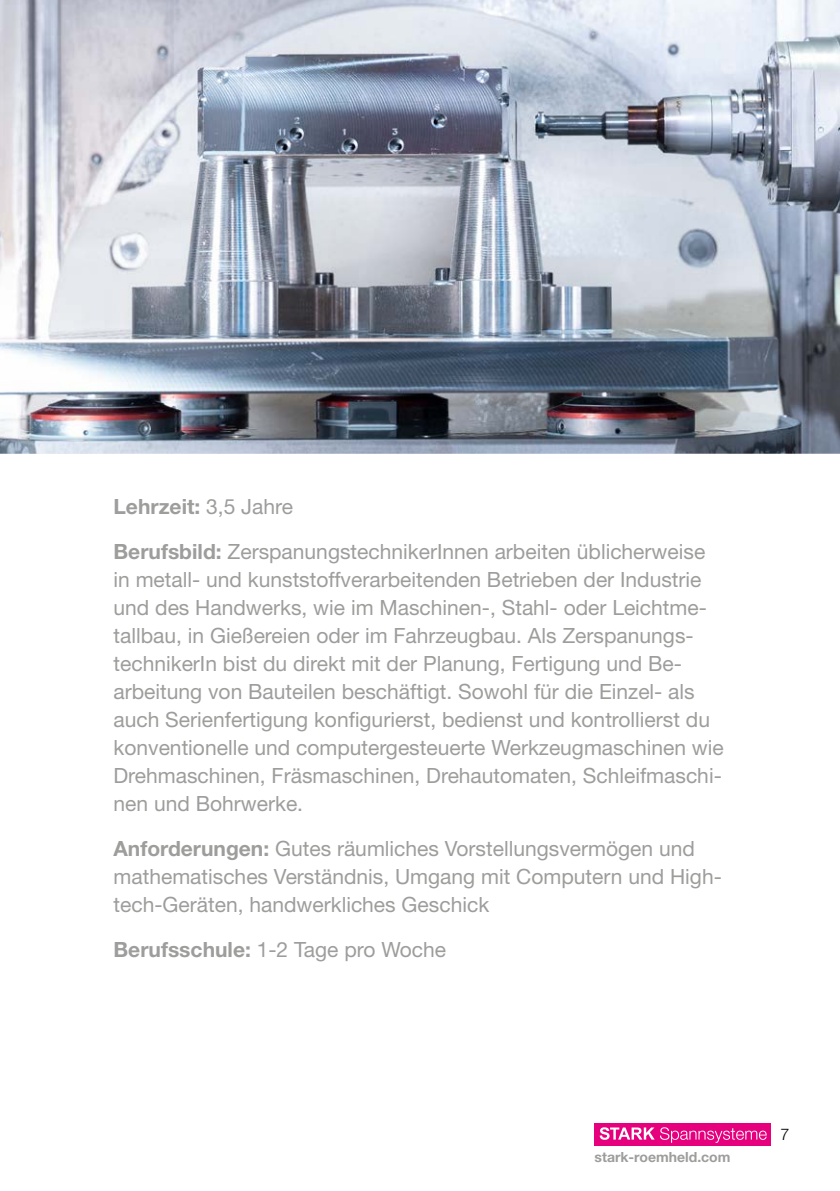
<style>
.page{position:relative;width:840px;height:1191px;background:#fff}
.page>*{position:absolute;margin:0;border:0;box-sizing:border-box;transform-origin:0 0}
.t1{font:21px/28px "Helvetica Neue LT Std";color:#9d9d9c}
.t2{font:300 16.2px "Helvetica Neue LT Std";color:#000}
.t3{font:700 14px "Helvetica Neue LT Std";color:#9d9d9c}
.s1{font-weight:700}
</style>
<div class="page">
<div style="left:594px;top:1123px;width:176px;height:22px;background:#e6007d"></div>
<svg style="left:599px;top:1127px;width:167px;height:15px"></svg>
<img style="left:0;top:0;width:839px;height:454px">
<p class="t1" style="left:113px;top:484px;width:593px;line-height:45px"><span class="s1">Lehrzeit:</span> 3,5 Jahre<br><span class="s1">Berufsbild:</span> ZerspanungstechnikerInnen arbeiten üblicherweise</p>
<p class="t1" style="left:113px;top:565px;width:611px">in metall- und kunststoffverarbeitenden Betrieben der Industrie und des Handwerks, wie im Maschinen-, Stahl- oder Leichtme&shy;tallbau, in Gießereien oder im Fahrzeugbau. Als Zerspanungs&shy;technikerIn bist du direkt mit der Planung, Fertigung und Be&shy;arbeitung von Bauteilen beschäftigt. Sowohl für die Einzel- als auch Serienfertigung konfigurierst, bedienst und kontrollierst du konventionelle und computergesteuerte Werkzeugmaschinen wie Drehmaschinen, Fräsmaschinen, Drehautomaten, Schleifmaschi&shy;nen und Bohrwerke.</p>
<p class="t1" style="left:113px;top:834px;width:609px"><span class="s1">Anforderungen:</span> Gutes räumliches Vorstellungsvermögen und mathematisches Verständnis, Umgang mit Computern und High&shy;tech-Geräten, handwerkliches Geschick</p>
<p class="t1" style="left:113px;top:935px;width:334px"><span class="s1">Berufsschule:</span> 1-2 Tage pro Woche</p>
<p class="t3" style="left:594px;top:1148px;width:137px">stark-roemheld.com</p>
<p class="t2" style="left:779px;top:1124px;width:10px">7</p>
</div>
